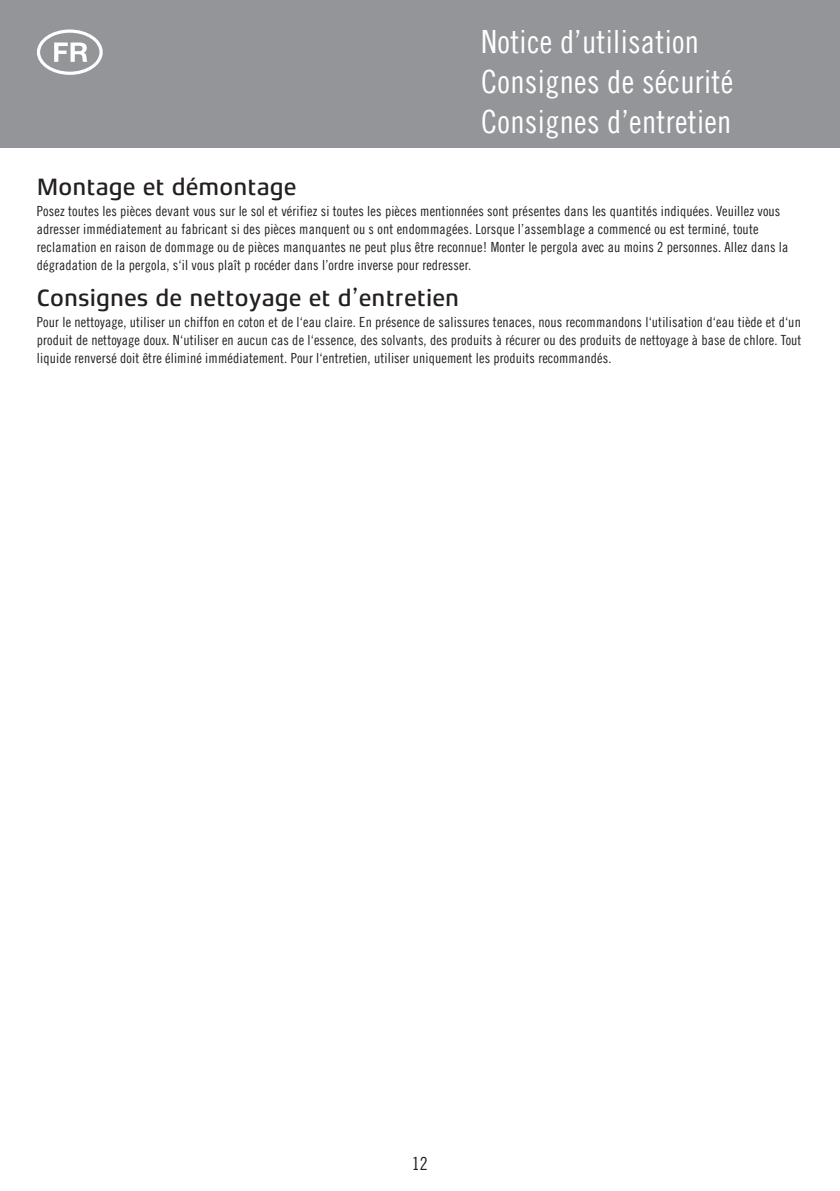
<style>
.page{position:relative;width:840px;height:1191px;background:#fff}
.page>*{position:absolute;margin:0;border:0;box-sizing:border-box;transform-origin:0 0}
.t1{font:32px/40px "Trade Gothic Hornbach Cn 18";letter-spacing:.01em;color:#fff}
.t2{font:500 24px "Xenois Sans Pro";color:#231f20}
.t3{font:18px "Trade Gothic Hornbach Cn 18";color:#231f20}
.t4{font:14px/18px "Trade Gothic Hornbach Cn 18";letter-spacing:.01em;color:#231f20}
</style>
<div class="page">
<div style="left:0;top:0;width:839px;height:147px;background:#939598"></div>
<svg style="left:37px;top:29px;width:66px;height:46px"></svg>
<h1 class="t1" style="left:481px;top:21px;width:253px">Notice d’utilisation<br>Consignes de sécurité<br>Consignes d’entretien</h1>
<h2 class="t2" style="left:37px;top:173px;width:261px">Montage et démontage</h2>
<p class="t4" style="left:37px;top:202px;width:752px">Posez toutes les pièces devant vous sur le sol et vérifiez si toutes les pièces mentionnées sont présentes dans les quantités indiquées. Veuillez vous adresser immédiatement au fabricant si des pièces manquent ou s ont endommagées. Lorsque l’assemblage a commencé ou est terminé, toute reclamation en raison de dommage ou de pièces manquantes ne peut plus être reconnue! Monter le pergola avec au moins 2 personnes. Allez dans la dégradation de la pergola, s‘il vous plaît p rocéder dans l’ordre inverse pour redresser.</p>
<h2 class="t2" style="left:37px;top:284px;width:423px">Consignes de nettoyage et d’entretien</h2>
<p class="t4" style="left:37px;top:313px;width:765px;text-align:justify">Pour le nettoyage, utiliser un chiffon en coton et de l‘eau claire. En présence de salissures tenaces, nous recommandons l‘utilisation d‘eau tiède et d‘un produit de nettoyage doux. N‘utiliser en aucun cas de l‘essence, des solvants, des produits à récurer ou des produits de nettoyage à base de chlore. Tout liquide renversé doit être éliminé immédiatement. Pour l‘entretien, utiliser uniquement les produits recommandés.</p>
<p class="t3" style="left:412px;top:1152px;width:17px">12</p>
</div>
